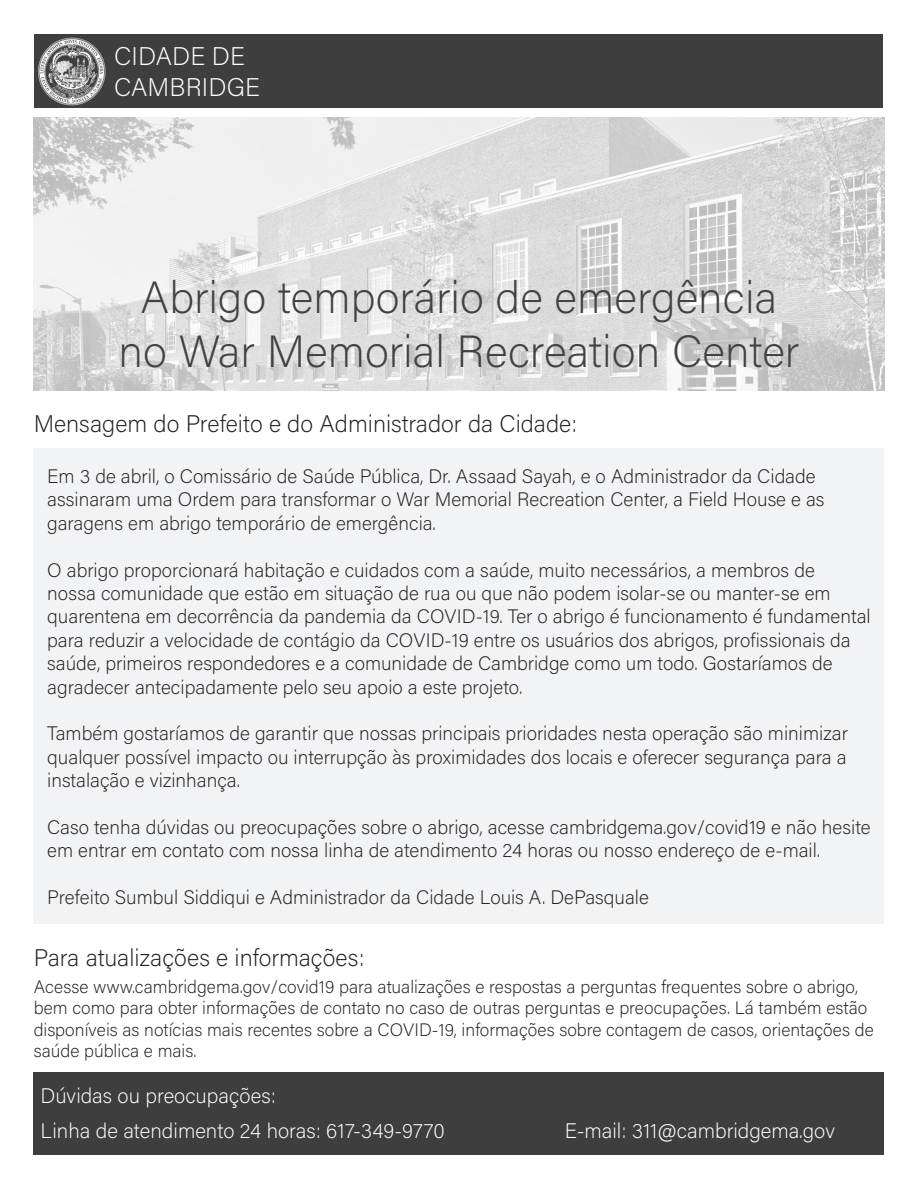
<style>
.page{position:relative;width:918px;height:1188px;background:#fff}
.page>*{position:absolute;margin:0;border:0;box-sizing:border-box;transform-origin:0 0}
.t1{font:45px/54px "Acumin Variable Concept";color:#414243;text-align:center}
.t2{font:25.5px/30.6px "Acumin Variable Concept";letter-spacing:.005em;color:#fff}
.t3{font:24px "Acumin Variable Concept";color:#231f20}
.t4{font:21px/34.5px "Acumin Variable Concept";color:#fff}
.t5{font:19.5px/23.4px "Acumin Variable Concept";color:#231f20}
.t6{font:18px/21.6px "Acumin Variable Concept";color:#231f20}
</style>
<div class="page">
<img style="left:34px;top:117px;width:850px;height:274px">
<div style="left:34px;top:449px;width:850px;height:475px;background:#f2f3f4"></div>
<div style="left:34px;top:1072px;width:850px;height:82px;background:#3f3e3f"></div>
<div style="left:34px;top:34px;width:850px;height:74px;background:#3f3e3f"></div>
<img style="left:38px;top:37px;width:68px;height:69px">
<h2 class="t2" style="left:114px;top:40px;width:147px">CIDADE DE<br>CAMBRIDGE</h2>
<h1 class="t1" style="left:119px;top:268px;width:682px">Abrigo temporário de emergência no War Memorial Recreation Center</h1>
<p class="t3" style="left:34px;top:407px;width:545px">Mensagem do Prefeito e do Administrador da Cidade:</p>
<p class="t5" style="left:47px;top:464px;width:779px">Em 3 de abril, o Comissário de Saúde Pública, Dr. Assaad Sayah, e o Administrador da Cidade assinaram uma Ordem para transformar o War Memorial Recreation Center, a Field House e as garagens em abrigo temporário de emergência.</p>
<p class="t5" style="left:47px;top:557px;width:825px">O abrigo proporcionará habitação e cuidados com a saúde, muito necessários, a membros de<br>nossa comunidade que estão em situação de rua ou que não podem isolar-se ou manter-se em quarentena em decorrência da pandemia da COVID-19. Ter o abrigo é funcionamento é fundamental para reduzir a velocidade de contágio da COVID-19 entre os usuários dos abrigos, profissionais da saúde, primeiros respondedores e a comunidade de Cambridge como um todo. Gostaríamos de agradecer antecipadamente pelo seu apoio a este projeto.</p>
<p class="t5" style="left:47px;top:721px;width:802px;text-align:justify">Também gostaríamos de garantir que nossas principais prioridades nesta operação são minimizar qualquer possível impacto ou interrupção às proximidades dos locais e oferecer segurança para a instalação e vizinhança.</p>
<p class="t5" style="left:47px;top:815px;width:825px">Caso tenha dúvidas ou preocupações sobre o abrigo, acesse cambridgema.gov/covid19 e não hesite em entrar em contato com nossa linha de atendimento 24 horas ou nosso endereço de e-mail.</p>
<p class="t5" style="left:47px;top:885px;width:603px">Prefeito Sumbul Siddiqui e Administrador da Cidade Louis A. DePasquale</p>
<p class="t3" style="left:34px;top:941px;width:332px">Para atualizações e informações:</p>
<p class="t6" style="left:34px;top:975px;width:842px">Acesse www.cambridgema.gov/covid19 para atualizações e respostas a perguntas frequentes sobre o abrigo, bem como para obter informações de contato no caso de outras perguntas e preocupações. Lá também estão disponíveis as notícias mais recentes sobre a COVID-19, informações sobre contagem de casos, orientações de saúde pública e mais.</p>
<p class="t4" style="left:40px;top:1078px;width:406px">Dúvidas ou preocupações:<br>Linha de atendimento 24 horas: 617-349-9770</p>
<p class="t4" style="left:565px;top:1113px;width:272px">E-mail: 311@cambridgema.gov</p>
</div>
